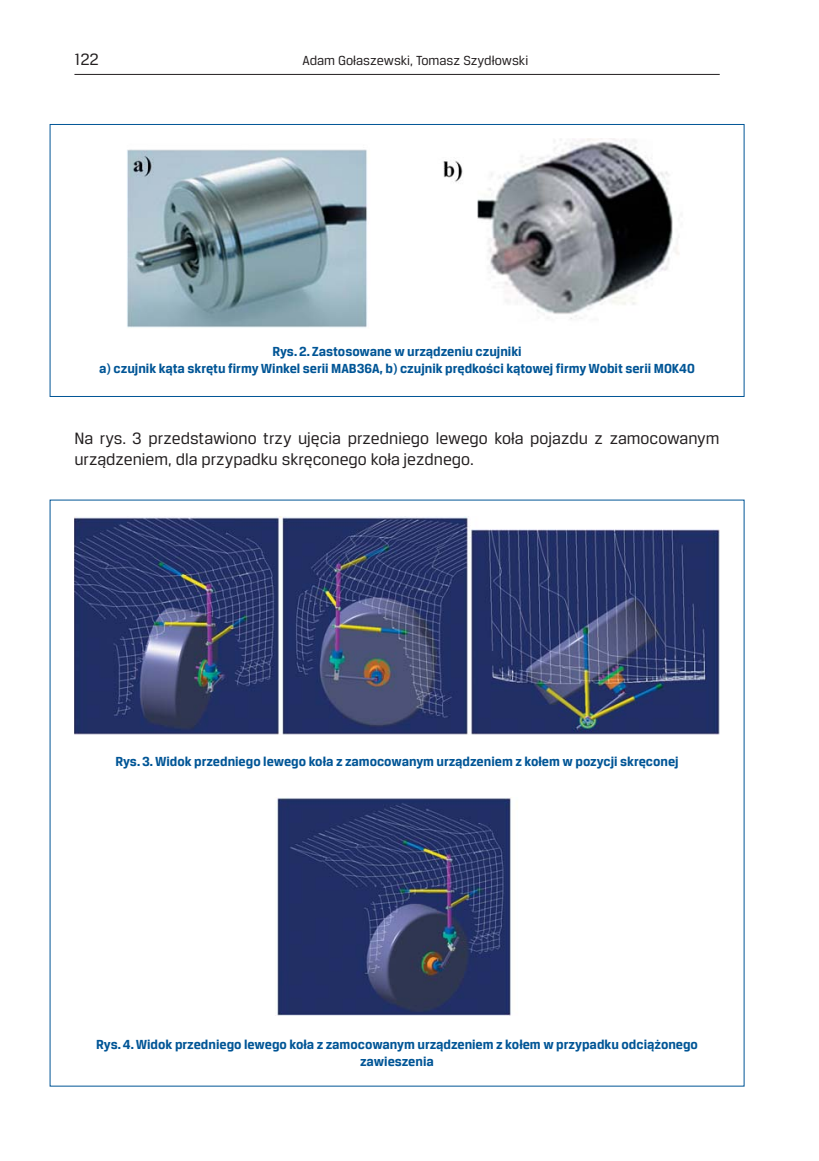
<style>
.page{position:relative;width:819px;height:1161px;background:#fff}
.page>*{position:absolute;margin:0;border:0;box-sizing:border-box;transform-origin:0 0}
.t1{font:17.5px/21px "Breuer Text";color:#231f20}
.t2{font:700 14px/16.8px "Breuer Text";color:#005596;text-align:center}
.t3{font:14px "Breuer Text";color:#231f20}
</style>
<div class="page">
<hr style="left:74px;top:74px;width:645px;height:1px;background:#231f20">
<img style="left:127px;top:138px;width:552px;height:190px">
<img style="left:74px;top:517px;width:645px;height:218px">
<img style="left:277px;top:798px;width:234px;height:217px">
<div style="left:50px;top:124px;width:694px;height:273px;border:1px solid #005596"></div>
<p class="t1" style="left:74px;top:51px;width:26px">122</p>
<p class="t3" style="left:302px;top:55px;width:227px">Adam Gołaszewski, Tomasz Szydłowski</p>
<p class="t2" style="left:99px;top:344px;width:597px">Rys. 2. Zastosowane w urządzeniu czujniki<br>a) czujnik kąta skrętu firmy Winkel serii MAB36A, b) czujnik prędkości kątowej firmy Wobit serii MOK40</p>
<p class="t1" style="left:74px;top:429px;width:646px">Na rys. 3 przedstawiono trzy ujęcia przedniego lewego koła pojazdu z zamocowanym urządzeniem, dla przypadku skręconego koła jezdnego.</p>
<p class="t2" style="left:115px;top:754px;width:565px">Rys. 3. Widok przedniego lewego koła z zamocowanym urządzeniem z kołem w pozycji skręconej</p>
<p class="t2" style="left:96px;top:1037px;width:603px">Rys. 4. Widok przedniego lewego koła z zamocowanym urządzeniem z kołem w przypadku odciążonego zawieszenia</p>
</div>
